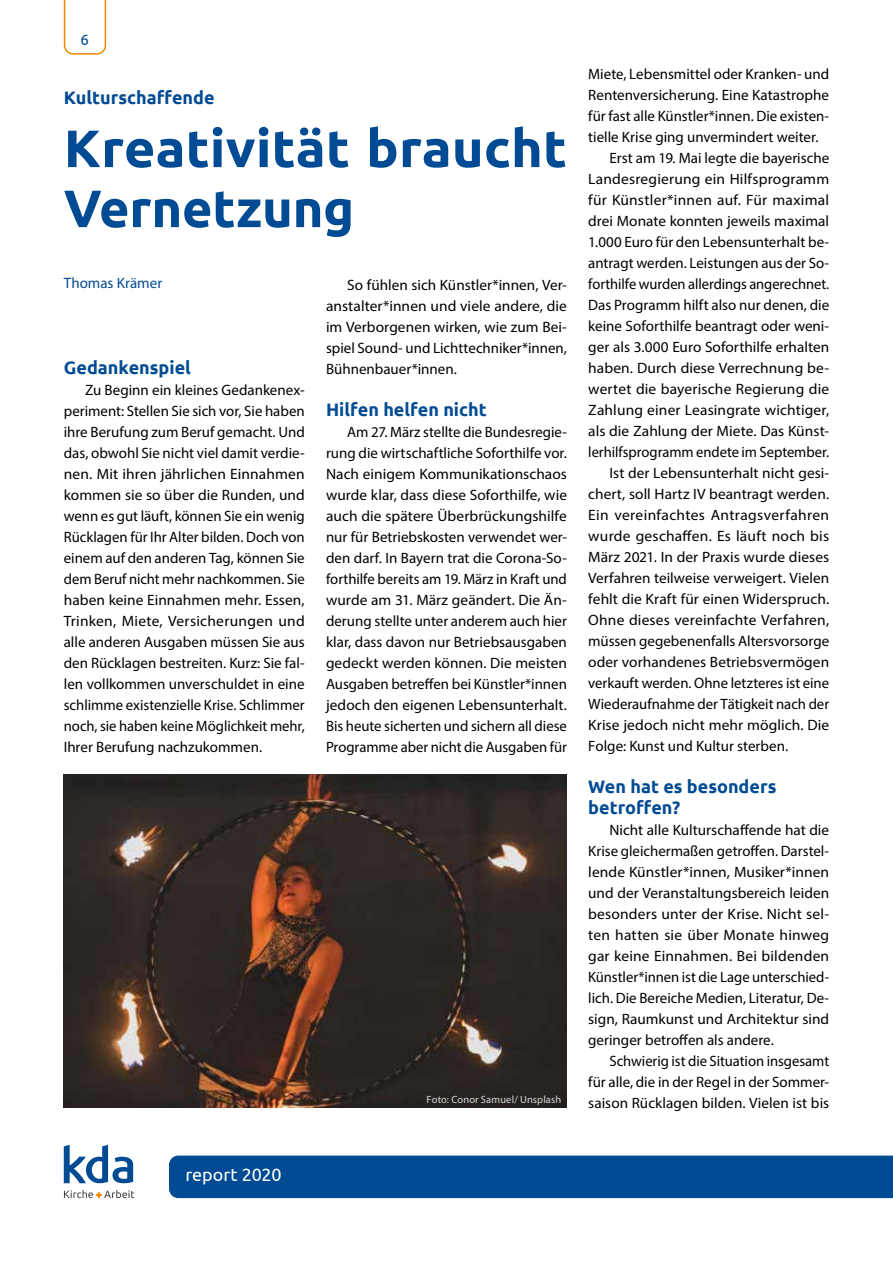
<style>
.page{position:relative;width:893px;height:1263px;background:#fff}
.page>*{position:absolute;margin:0;border:0;box-sizing:border-box;transform-origin:0 0}
.t1{font:700 52.5px/60px "Ubuntu";color:#004b93}
.t2{font:700 18px/21px "Ubuntu";color:#004b93}
.t3{font:18px "Ubuntu";letter-spacing:-.005em;color:#fff}
.t4{font:15px/21px "Myriad Pro";color:#000;text-align:justify}
.t5{font:15px "Myriad Pro";letter-spacing:.02em;color:#000}
.t6{font:15px "Myriad Pro";color:#004b93}
.t7{font:15px "Ubuntu";color:#004b93}
.t8{font:10.5px "Myriad Pro";letter-spacing:.01em;color:#d7d8d8}
</style>
<div class="page">
<svg style="left:64px;top:0;width:42px;height:55px"></svg>
<div style="left:169px;top:1155px;width:724px;height:43px;background:#004b93"></div>
<svg style="left:64px;top:1145px;width:69px;height:38px"></svg>
<svg style="left:64px;top:1190px;width:70px;height:8px"></svg>
<img style="left:64px;top:774px;width:503px;height:333px">
<p class="t7" style="left:81px;top:31px;width:10px">6</p>
<p class="t2" style="left:64px;top:87px;width:152px">Kulturschaffende</p>
<h1 class="t1" style="left:64px;top:118px;width:505px">Kreativität braucht<br>Vernetzung</h1>
<p class="t6" style="left:64px;top:273px;width:100px">Thomas Krämer</p>
<p class="t2" style="left:64px;top:357px;width:129px">Gedankenspiel</p>
<p class="t4" style="left:64px;top:379px;width:242px;text-indent:21px">Zu Beginn ein kleines Gedankenex&shy;periment: Stellen Sie sich vor, Sie haben ihre Berufung zum Beruf gemacht. Und das, obwohl Sie nicht viel damit verdie&shy;nen. Mit ihren jährlichen Einnahmen kommen sie so über die Runden, und wenn es gut läuft, können Sie ein wenig Rücklagen für Ihr Alter bilden. Doch von einem auf den anderen Tag, können Sie dem Beruf nicht mehr nachkommen. Sie haben keine Einnahmen mehr. Essen, Trinken, Miete, Versicherungen und alle anderen Ausgaben müssen Sie aus den Rücklagen bestreiten. Kurz: Sie fal&shy;len vollkommen unverschuldet in eine schlimme existenzielle Krise. Schlimmer noch, sie haben keine Möglichkeit mehr, Ihrer Berufung nachzukommen.</p>
<p class="t4" style="left:326px;top:274px;width:242px;text-indent:21px">So fühlen sich Künstler*innen, Ver&shy;anstalter*innen und viele andere, die im Verborgenen wirken, wie zum Bei&shy;spiel Sound- und Lichttechniker*innen, Bühnenbauer*innen.</p>
<p class="t2" style="left:326px;top:399px;width:162px">Hilfen helfen nicht</p>
<p class="t4" style="left:326px;top:421px;width:242px;text-indent:21px">Am 27. März stellte die Bundesregie&shy;rung die wirtschaftliche Soforthilfe vor.<br>Nach einigem Kommunikationschaos wurde klar, dass diese Soforthilfe, wie auch die spätere Überbrückungshilfe nur für Betriebskosten verwendet wer&shy;den darf. In Bayern trat die Corona-So&shy;forthilfe bereits am 19. März in Kraft und wurde am 31. März geändert. Die Än&shy;derung stellte unter anderem auch hier klar, dass davon nur Betriebsausgaben gedeckt werden können. Die meisten Ausgaben betreffen bei Künstler*innen jedoch den eigenen Lebensunterhalt.<br>Bis heute sicherten und sichern all diese Programme aber nicht die Ausgaben für</p>
<p class="t8" style="left:427px;top:1093px;width:136px">Foto: Conor Samuel/ Unsplash</p>
<p class="t4" style="left:588px;top:64px;width:242px">Miete, Lebensmittel oder Kranken- und</p>
<p class="t4" style="left:588px;top:85px;width:242px">Rentenversicherung. Eine Katastrophe</p>
<p class="t4" style="left:588px;top:106px;width:242px">für fast alle Künstler*innen. Die existen-</p>
<p class="t4" style="left:588px;top:127px;width:232px">tielle Krise ging unvermindert weiter.</p>
<p class="t4" style="left:609px;top:148px;width:221px">Erst am 19. Mai legte die bayerische</p>
<p class="t4" style="left:588px;top:169px;width:242px">Landesregierung ein Hilfsprogramm</p>
<p class="t4" style="left:588px;top:190px;width:242px">für Künstler*innen auf. Für maximal</p>
<p class="t4" style="left:588px;top:211px;width:242px">drei Monate konnten jeweils maximal</p>
<p class="t4" style="left:588px;top:232px;width:242px">1.000 Euro für den Lebensunterhalt be-</p>
<p class="t4" style="left:588px;top:253px;width:242px">antragt werden. Leistungen aus der So-</p>
<p class="t4" style="left:588px;top:274px;width:242px">forthilfe wurden allerdings angerechnet.</p>
<p class="t4" style="left:588px;top:295px;width:242px">Das Programm hilft also nur denen, die</p>
<p class="t4" style="left:588px;top:316px;width:242px">keine Soforthilfe beantragt oder weni-</p>
<p class="t4" style="left:588px;top:337px;width:242px">ger als 3.000 Euro Soforthilfe erhalten</p>
<p class="t4" style="left:588px;top:358px;width:242px">haben. Durch diese Verrechnung be-</p>
<p class="t4" style="left:588px;top:379px;width:242px">wertet die bayerische Regierung die</p>
<p class="t4" style="left:588px;top:400px;width:242px">Zahlung einer Leasingrate wichtiger,</p>
<p class="t4" style="left:588px;top:421px;width:242px">als die Zahlung der Miete. Das Künst-</p>
<p class="t4" style="left:588px;top:442px;width:242px">lerhilfsprogramm endete im September.</p>
<p class="t4" style="left:609px;top:463px;width:221px">Ist der Lebensunterhalt nicht gesi-</p>
<p class="t4" style="left:588px;top:484px;width:242px">chert, soll Hartz IV beantragt werden.</p>
<p class="t5" style="left:588px;top:506px;width:242px">Ein vereinfachtes Antragsverfahren</p>
<p class="t5" style="left:588px;top:527px;width:242px">wurde geschaffen. Es läuft noch bis</p>
<p class="t4" style="left:588px;top:547px;width:242px">März 2021. In der Praxis wurde dieses</p>
<p class="t4" style="left:588px;top:568px;width:242px">Verfahren teilweise verweigert. Vielen</p>
<p class="t4" style="left:588px;top:589px;width:242px">fehlt die Kraft für einen Widerspruch.</p>
<p class="t4" style="left:588px;top:610px;width:242px">Ohne dieses vereinfachte Verfahren,</p>
<p class="t4" style="left:588px;top:631px;width:242px">müssen gegebenenfalls Altersvorsorge</p>
<p class="t4" style="left:588px;top:652px;width:242px">oder vorhandenes Betriebsvermögen</p>
<p class="t4" style="left:588px;top:673px;width:242px">verkauft werden. Ohne letzteres ist eine</p>
<p class="t4" style="left:588px;top:694px;width:242px">Wiederaufnahme der Tätigkeit nach der</p>
<p class="t4" style="left:588px;top:715px;width:242px">Krise jedoch nicht mehr möglich. Die</p>
<p class="t4" style="left:588px;top:736px;width:201px">Folge: Kunst und Kultur sterben.</p>
<p class="t2" style="left:588px;top:776px;width:190px">Wen hat es besonders betroffen?</p>
<p class="t4" style="left:588px;top:820px;width:242px;text-indent:21px">Nicht alle Kulturschaffende hat die Krise gleichermaßen getroffen. Darstel&shy;lende Künstler*innen, Musiker*innen und der Veranstaltungsbereich leiden besonders unter der Krise. Nicht sel&shy;ten hatten sie über Monate hinweg gar keine Einnahmen. Bei bildenden Künstler*innen ist die Lage unterschied&shy;lich. Die Bereiche Medien, Literatur, De&shy;sign, Raumkunst und Architektur sind geringer betroffen als andere.</p>
<p class="t4" style="left:588px;top:1051px;width:242px;text-indent:21px">Schwierig ist die Situation insgesamt für alle, die in der Regel in der Sommer&shy;saison Rücklagen bilden. Vielen ist bis</p>
<p class="t3" style="left:185px;top:1163px;width:98px">report 2020</p>
</div>
